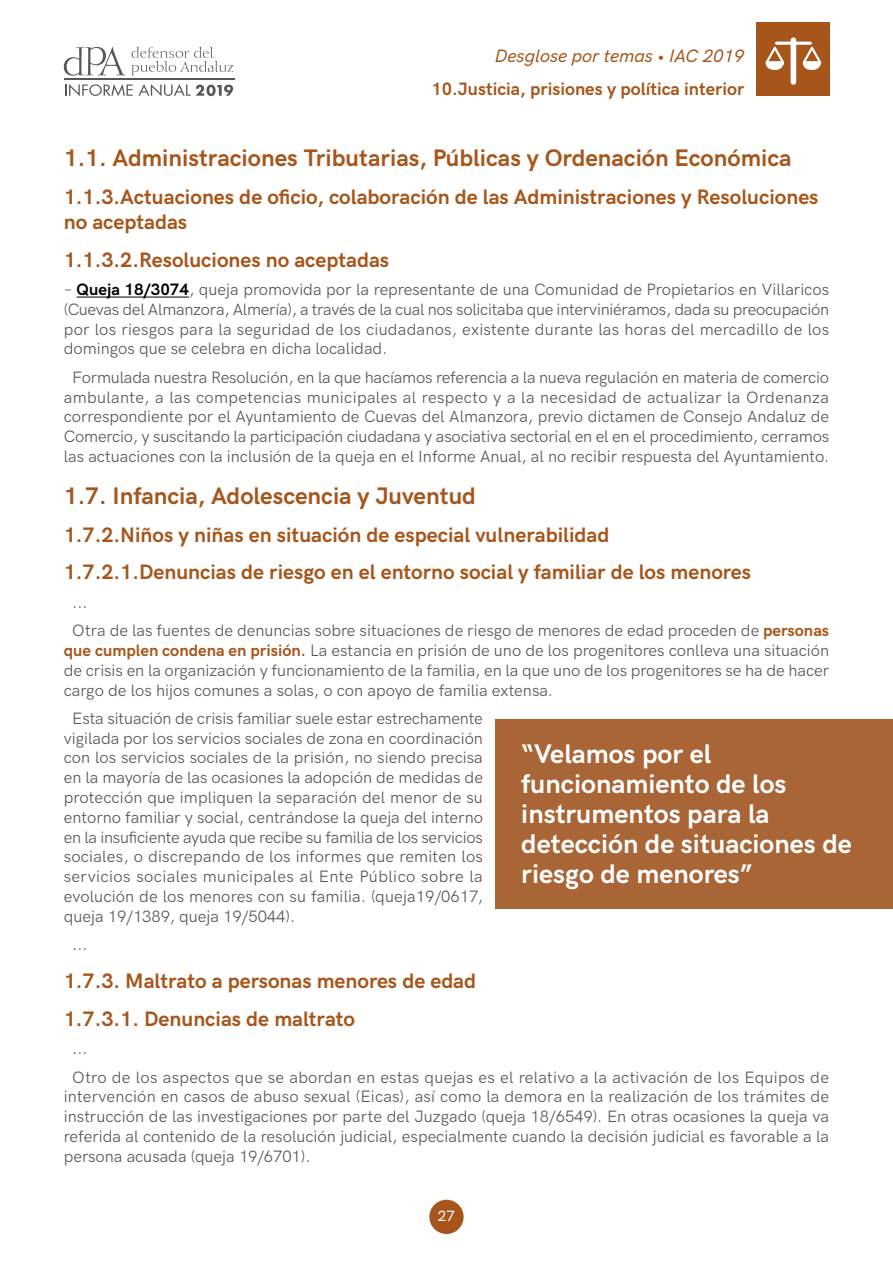
<style>
.page{position:relative;width:893px;height:1263px;background:#fff}
.page>*{position:absolute;margin:0;border:0;box-sizing:border-box;transform-origin:0 0}
.Destacado{font:700 27px/30px "HK Grotesk";color:#fff}
.Cuerpo_de_texto{font:700 24px "HK Grotesk";color:#a6561b}
.Título_Nivel2{font:700 24px "HK Grotesk";color:#a6561b}
.Título_Nivel2-2{font:700 21px/25.2px "HK Grotesk";color:#a6561b}
.t1{font:700 18px "HK Grotesk";color:#a6561b}
.t2{font:italic 500 18px "HK Grotesk";color:#a6561b}
.t3{font:16.5px/19.8px "HK Grotesk";color:#575756;text-align:justify}
.t4{font:500 15px "HK Grotesk";color:#fff}
.s1{font-weight:700;color:#000}
.s2{font-weight:700;color:#a6561b}
</style>
<div class="page">
<div style="left:429px;top:1200px;width:35px;height:34px;background:#a6561b;border-radius:50%"></div>
<svg style="left:131px;top:47px;width:102px;height:29px"></svg>
<svg style="left:64px;top:47px;width:61px;height:29px"></svg>
<hr style="left:64px;top:78px;width:170px;height:1px;background:#575756">
<svg style="left:65px;top:84px;width:168px;height:12px"></svg>
<div style="left:757px;top:23px;width:73px;height:73px;background:#a6561b"></div>
<svg style="left:766px;top:37px;width:55px;height:48px"></svg>
<hr style="left:77px;top:297px;width:112px;height:1px;background:#000">
<div style="left:496px;top:718px;width:397px;height:190px;background:#a96536"></div>
<p class="t2" style="left:495px;top:42px;width:251px">Desglose por temas • IAC 2019</p>
<p class="t1" style="left:431px;top:75px;width:314px">10.Justicia, prisiones y política interior</p>
<p class="Cuerpo_de_texto" style="left:64px;top:139px;width:729px">1.1. Administraciones Tributarias, Públicas y Ordenación Económica</p>
<p class="Título_Nivel2-2" style="left:64px;top:182px;width:756px">1.1.3.Actuaciones de oficio, colaboración de las Administraciones y Resoluciones no aceptadas</p>
<p class="Título_Nivel2-2" style="left:64px;top:245px;width:327px">1.1.3.2.Resoluciones no aceptadas</p>
<p class="t3" style="left:64px;top:278px;width:767px">– <span class="s1">Queja 18/3074</span>, queja promovida por la representante de una Comunidad de Propietarios en Villaricos (Cuevas del Almanzora, Almería), a través de la cual nos solicitaba que interviniéramos, dada su preocupación por los riesgos para la seguridad de los ciudadanos, existente durante las horas del mercadillo de los domingos que se celebra en dicha localidad.</p>
<p class="t3" style="left:64px;top:366px;width:767px;text-align:center">Formulada nuestra Resolución, en la que hacíamos referencia a la nueva regulación en materia de comercio ambulante, a las competencias municipales al respecto y a la necesidad de actualizar la Ordenanza correspondiente por el Ayuntamiento de Cuevas del Almanzora, previo dictamen de Consejo Andaluz de Comercio, y suscitando la participación ciudadana y asociativa sectorial en el en el procedimiento, cerramos las actuaciones con la inclusión de la queja en el Informe Anual, al no recibir respuesta del Ayuntamiento.</p>
<p class="Título_Nivel2" style="left:64px;top:477px;width:414px">1.7. Infancia, Adolescencia y Juventud</p>
<p class="Título_Nivel2-2" style="left:64px;top:520px;width:547px">1.7.2.Niños y niñas en situación de especial vulnerabilidad</p>
<p class="Título_Nivel2-2" style="left:64px;top:558px;width:689px">1.7.2.1.Denuncias de riesgo en el entorno social y familiar de los menores</p>
<p class="t3" style="left:72px;top:591px;width:17px">...</p>
<p class="t3" style="left:64px;top:619px;width:767px;text-indent:9px">Otra de las fuentes de denuncias sobre situaciones de riesgo de menores de edad proceden de <span class="s2">personas que cumplen condena en prisión.</span> La estancia en prisión de uno de los progenitores conlleva una situación de crisis en la organización y funcionamiento de la familia, en la que uno de los progenitores se ha de hacer cargo de los hijos comunes a solas, o con apoyo de familia extensa.</p>
<p class="t3" style="left:64px;top:707px;width:421px;text-indent:9px">Esta situación de crisis familiar suele estar estrechamente vigilada por los servicios sociales de zona en coordinación con los servicios sociales de la prisión, no siendo precisa en la mayoría de las ocasiones la adopción de medidas de protección que impliquen la separación del menor de su entorno familiar y social, centrándose la queja del interno en la insuficiente ayuda que recibe su familia de los servicios sociales, o discrepando de los informes que remiten los servicios sociales municipales al Ente Público sobre la evolución de los menores con su familia. (queja19/0617, queja 19/1389, queja 19/5044).</p>
<p class="t3" style="left:72px;top:933px;width:17px">...</p>
<p class="Título_Nivel2-2" style="left:64px;top:967px;width:414px">1.7.3. Maltrato a personas menores de edad</p>
<p class="Título_Nivel2-2" style="left:64px;top:1005px;width:293px">1.7.3.1. Denuncias de maltrato</p>
<p class="t3" style="left:72px;top:1037px;width:17px">...</p>
<p class="t3" style="left:64px;top:1066px;width:767px;text-indent:9px">Otro de los aspectos que se abordan en estas quejas es el relativo a la activación de los Equipos de intervención en casos de abuso sexual (Eicas), así como la demora en la realización de los trámites de instrucción de las investigaciones por parte del Juzgado (queja 18/6549). En otras ocasiones la queja va referida al contenido de la resolución judicial, especialmente cuando la decisión judicial es favorable a la persona acusada (queja 19/6701).</p>
<p class="Destacado" style="left:521px;top:737px;width:332px">“Velamos por el funcionamiento de los instrumentos para la detección de situaciones de riesgo de menores”</p>
<p class="t4" style="left:438px;top:1205px;width:19px">27</p>
</div>
